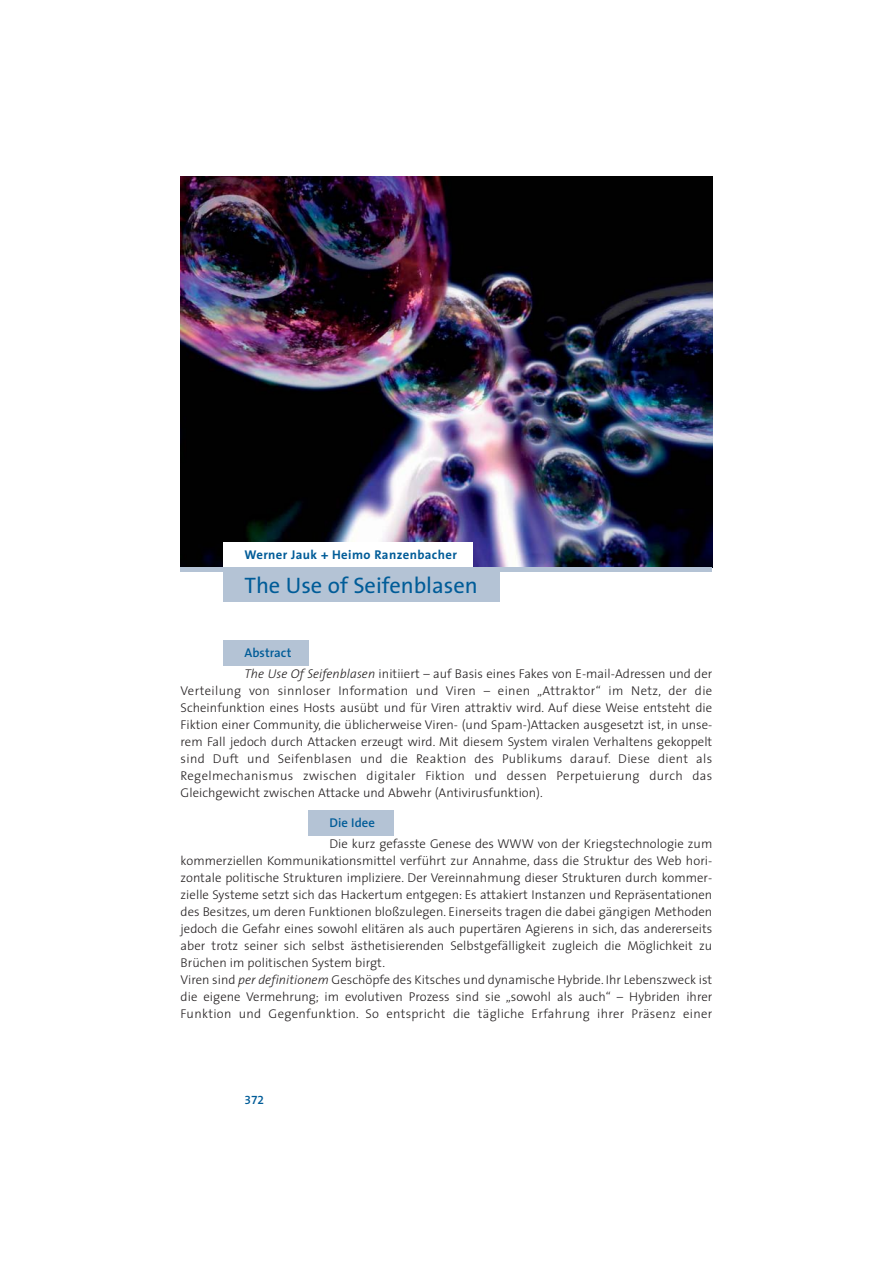
<style>
.page{position:relative;width:893px;height:1263px;background:#fff}
.page>*{position:absolute;margin:0;border:0;box-sizing:border-box;transform-origin:0 0}
.t1{font:22.5px "The Sans";color:#005c98}
.t2{font:300 12.75px/17px "The Sans";letter-spacing:.005em;color:#231f20}
.t3{font:700 12.75px "The Sans";letter-spacing:.03em;color:#005c98}
.t4{font:600 12.75px "The Sans";letter-spacing:.005em;color:#005c98}
.t5{font:12px "The Sans Semi Bold Expert";color:#005c98}
.s1{font-weight:600;color:#005c98}
.s2{font-style:italic}
</style>
<div class="page">
<img style="left:181px;top:177px;width:531px;height:391px">
<hr style="left:181px;top:568px;width:531px;height:4px;background:#b4c3d5">
<div style="left:223px;top:542px;width:250px;height:26px;background:#fff"></div>
<div style="left:223px;top:568px;width:276px;height:34px;background:#b4c3d5"></div>
<div style="left:223px;top:640px;width:85px;height:26px;background:#b4c3d5"></div>
<div style="left:308px;top:810px;width:85px;height:26px;background:#b4c3d5"></div>
<p class="t3" style="left:244px;top:548px;width:214px">Werner Jauk + Heimo Ranzenbacher</p>
<h1 class="t1" style="left:244px;top:577px;width:235px">The Use of Seifenblasen</h1>
<p class="t2" style="left:244px;top:643px;width:469px;line-height:21.3px"><span class="s1">Abstract<br></span><span class="s2">The Use Of Seifenblasen</span> initiiert – auf Basis eines Fakes von E-mail-Adressen und der</p>
<p class="t2" style="left:181px;top:684px;width:533px;text-align:justify">Verteilung von sinnloser Information und Viren – einen „Attraktor“ im Netz, der die Scheinfunktion eines Hosts ausübt und für Viren attraktiv wird. Auf diese Weise entsteht die Fiktion einer Community, die üblicherweise Viren- (und Spam-)Attacken ausgesetzt ist, in unse&shy;rem Fall jedoch durch Attacken erzeugt wird. Mit diesem System viralen Verhaltens gekoppelt sind Duft und Seifenblasen und die Reaktion des Publikums darauf. Diese dient als Regelmechanismus zwischen digitaler Fiktion und dessen Perpetuierung durch das Gleichgewicht zwischen Attacke und Abwehr (Antivirusfunktion).</p>
<p class="t4" style="left:329px;top:818px;width:47px">Die Idee</p>
<p class="t2" style="left:181px;top:837px;width:533px;text-indent:149px">Die kurz gefasste Genese des WWW von der Kriegstechnologie zum kommerziellen Kommunikationsmittel verführt zur Annahme, dass die Struktur des Web hori&shy;zontale politische Strukturen impliziere. Der Vereinnahmung dieser Strukturen durch kommer&shy;zielle Systeme setzt sich das Hackertum entgegen: Es attakiert Instanzen und Repräsentationen des Besitzes, um deren Funktionen bloßzulegen. Einerseits tragen die dabei gängigen Methoden jedoch die Gefahr eines sowohl elitären als auch pupertären Agierens in sich, das andererseits aber trotz seiner sich selbst ästhetisierenden Selbstgefälligkeit zugleich die Möglichkeit zu Brüchen im politischen System birgt.<br>Viren sind <span class="s2">per definitionem</span> Geschöpfe des Kitsches und dynamische Hybride. Ihr Lebenszweck ist die eigene Vermehrung; im evolutiven Prozess sind sie „sowohl als auch“ – Hybriden ihrer Funktion und Gegenfunktion. So entspricht die tägliche Erfahrung ihrer Präsenz einer</p>
<p class="t5" style="left:244px;top:1092px;width:21px">372</p>
</div>
